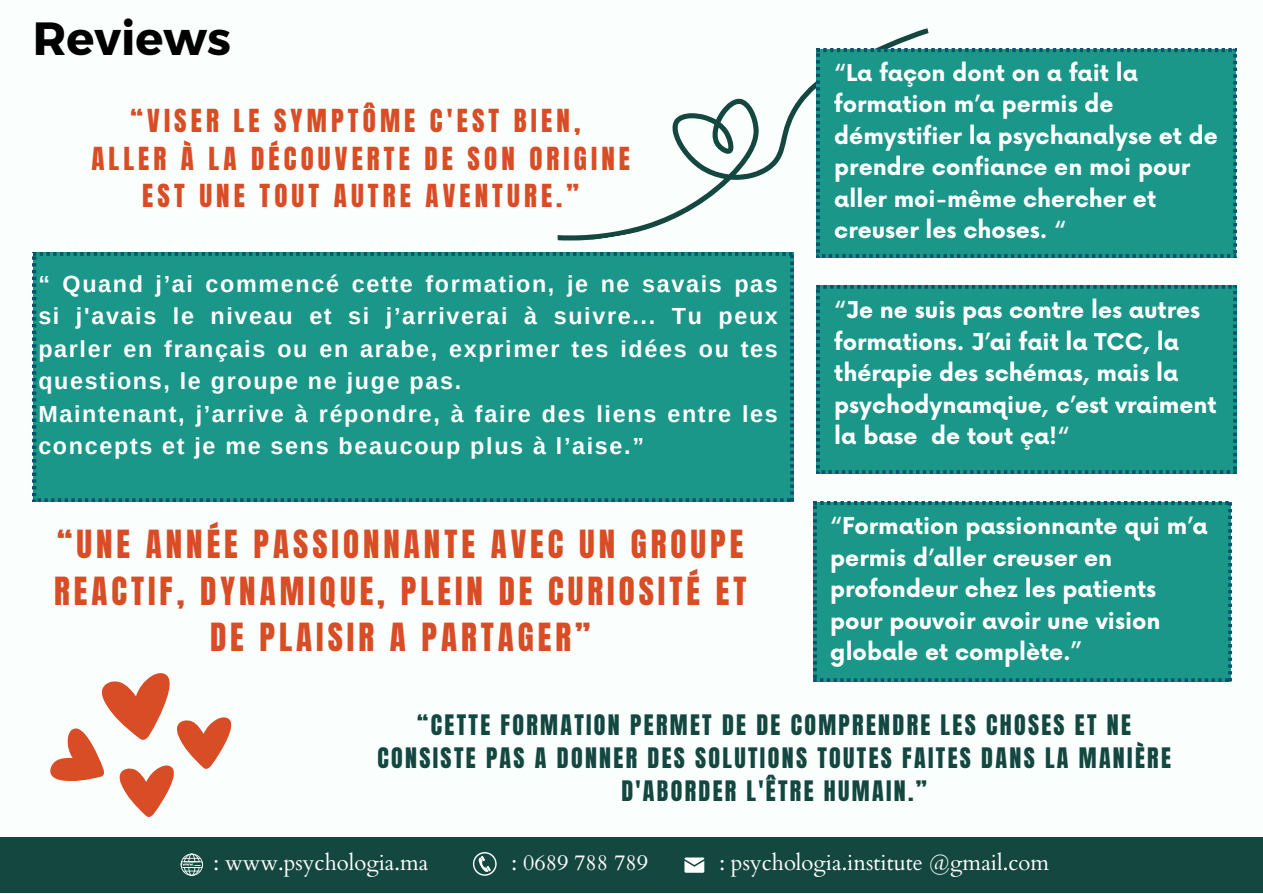
<style>
.page{position:relative;width:1263px;height:894px;background:#fff}
.page>*{position:absolute;margin:0;border:0;box-sizing:border-box;transform-origin:0 0}
.t1{font:700 46.5px "Montserrat";color:#000}
.t2{font:33px/46.2px "Anton";letter-spacing:.12em;color:#d84d26;text-align:center}
.t3{font:27px/37.2px "Anton";letter-spacing:.155em;color:#d84d26;text-align:center}
.t4{font:24px/32.7px "Anton";letter-spacing:.095em;color:#134740;text-align:center}
.t5{font:700 23.25px/32.5px "Arimo";letter-spacing:.07em;color:#fff}
.t6{font:700 22.65px/31.5px "Now";color:#fff}
.t7{font:22.05px "Cardo";color:#fff}
</style>
<div class="page">
<div style="left:0;top:0;width:1263px;height:893px;background:#fafffe"></div>
<div style="left:0;top:837px;width:1263px;height:55px;background:#134740"></div>
<svg style="left:473px;top:852px;width:23px;height:23px"></svg>
<svg style="left:181px;top:853px;width:22px;height:22px"></svg>
<svg style="left:684px;top:857px;width:20px;height:15px"></svg>
<svg style="left:557px;top:28px;width:396px;height:218px"></svg>
<div style="left:817px;top:49px;width:419px;height:208px;background:#1a9788"></div>
<div style="left:817px;top:285px;width:419px;height:188px;background:#1a9788"></div>
<div style="left:813px;top:501px;width:418px;height:180px;background:#1a9788"></div>
<div style="left:33px;top:252px;width:760px;height:249px;background:#1a9788"></div>
<svg style="left:50px;top:673px;width:182px;height:143px"></svg>
<h2 class="t1" style="left:33px;top:9px;width:200px">Reviews</h2>
<p class="t3" style="left:91px;top:103px;width:540px">“VISER LE SYMPTÔME C'EST BIEN,<br>ALLER À LA DÉCOUVERTE DE SON ORIGINE<br>EST UNE TOUT AUTRE AVENTURE.”</p>
<h5 class="t5" style="left:38px;top:267px;width:741px">“ Quand j’ai commencé cette formation, je ne savais pas si j'avais le niveau et si j’arriverai à suivre... Tu peux parler en français ou en arabe, exprimer tes idées ou tes questions, le groupe ne juge pas.<br>Maintenant, j’arrive à répondre, à faire des liens entre les concepts et je me sens beaucoup plus à l’aise.”</h5>
<p class="t2" style="left:54px;top:522px;width:694px">“UNE ANNÉE PASSIONNANTE AVEC UN GROUPE<br>REACTIF, DYNAMIQUE, PLEIN DE CURIOSITÉ ET<br>DE PLAISIR A PARTAGER”</p>
<h5 class="t6" style="left:834px;top:58px;width:385px">“La façon dont on a fait la formation m’a permis de démystifier la psychanalyse et de prendre confiance en moi pour aller moi-même chercher et creuser les choses. “</h5>
<h5 class="t6" style="left:834px;top:295px;width:384px">“Je ne suis pas contre les autres formations. J’ai fait la TCC, la thérapie des schémas, mais la psychodynamqiue, c’est vraiment la base de tout ça!“</h5>
<h5 class="t6" style="left:830px;top:511px;width:379px">“Formation passionnante qui m’a permis d’aller creuser en profondeur chez les patients pour pouvoir avoir une vision globale et complète.”</h5>
<h3 class="t4" style="left:377px;top:709px;width:795px">“CETTE FORMATION PERMET DE DE COMPRENDRE LES CHOSES ET NE<br>CONSISTE PAS A DONNER DES SOLUTIONS TOUTES FAITES DANS LA MANIÈRE<br>D'ABORDER L'ÊTRE HUMAIN.”</h3>
<h1 class="t7" style="left:213px;top:848px;width:216px">: www.psychologia.ma</h1>
<h1 class="t7" style="left:511px;top:848px;width:138px">: 0689 788 789</h1>
<h1 class="t7" style="left:719px;top:848px;width:331px">: psychologia.institute @gmail.com</h1>
</div>
